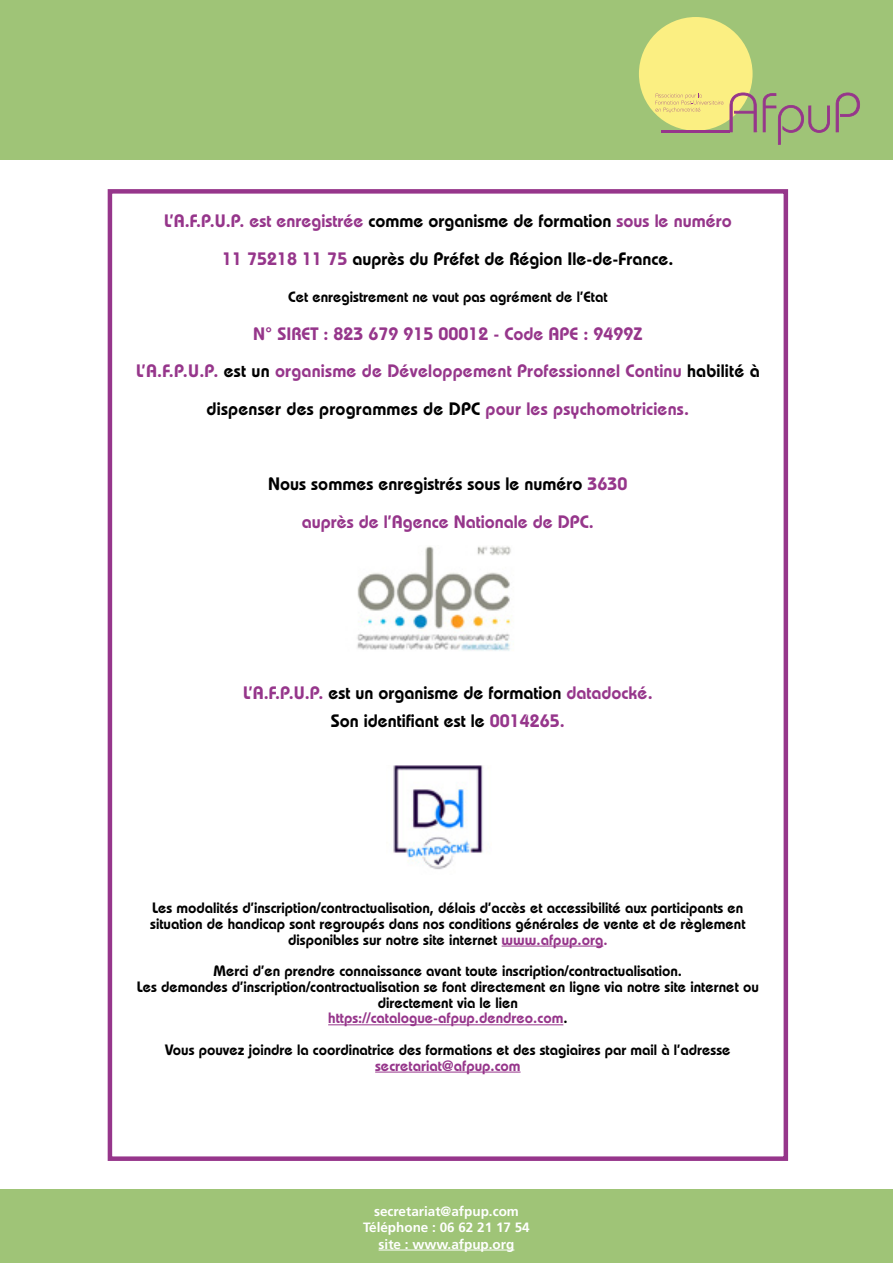
<style>
.page{position:relative;width:893px;height:1263px;background:#fff}
.page>*{position:absolute;margin:0;border:0;box-sizing:border-box;transform-origin:0 0}
.t1{font:600 18px/37.5px "Bauhaus Std";letter-spacing:.01em;color:#96368b;text-align:center}
.t2{font:600 18px/37.5px "Bauhaus Std";color:#000;text-align:center}
.t3{font:600 15px/15.8px "Bauhaus Std";color:#000;text-align:center}
.t4{font:600 15px "Bauhaus Std";color:#96368b}
.t5{font:700 13.5px/16.2px "Frutiger LT Std";color:#fff;text-align:center}
.s1{color:#96368b}
.s2{color:#000}
</style>
<div class="page">
<div style="left:0;top:0;width:893px;height:159px;background:#9fc477"></div>
<div style="left:639px;top:17px;width:114px;height:114px;background:#fbef82;border-radius:50%"></div>
<svg style="left:763px;top:93px;width:67px;height:52px"></svg>
<svg style="left:836px;top:93px;width:24px;height:39px"></svg>
<svg style="left:655px;top:93px;width:102px;height:39px"></svg>
<div style="left:0;top:1189px;width:893px;height:74px;background:#9fc477"></div>
<hr style="left:379px;top:1250px;width:135px;height:1px;background:#fff">
<hr style="left:502px;top:946px;width:101px;height:1px;background:#96368b">
<hr style="left:328px;top:1024px;width:235px;height:1px;background:#96368b">
<hr style="left:375px;top:1072px;width:146px;height:1px;background:#96368b">
<div style="left:108px;top:189px;width:680px;height:972px;border:4px solid #96368b"></div>
<img style="left:357px;top:546px;width:155px;height:105px">
<img style="left:393px;top:765px;width:90px;height:105px">
<p class="t2" style="left:164px;top:202px;width:569px"><span class="s1">L’A.F.P.U.P. est enregistrée</span> comme organisme de formation <span class="s1">sous le numéro<br>11 75218 11 75</span> auprès du Préfet de Région Ile-de-France.</p>
<p class="t3" style="left:288px;top:289px;width:321px">Cet enregistrement ne vaut pas agrément de l’Etat</p>
<p class="t1" style="left:136px;top:315px;width:625px">N° SIRET : 823 679 915 00012 - Code APE : 9499Z<br>L’A.F.P.U.P. <span class="s2">est un</span> organisme de Développement Professionnel Continu <span class="s2">habilité à dispenser des programmes de DPC</span> pour les psychomotriciens.</p>
<p class="t1" style="left:268px;top:465px;width:361px"><span class="s2">Nous sommes enregistrés sous le numéro</span> 3630 auprès de l’Agence Nationale de DPC.</p>
<p class="t2" style="left:243px;top:678px;width:411px;line-height:28.5px"><span class="s1">L’A.F.P.U.P.</span> est un organisme de formation <span class="s1">datadocké.<br></span>Son identifiant est le <span class="s1">0014265.</span></p>
<p class="t3" style="left:150px;top:900px;width:597px">Les modalités d’inscription/contractualisation, délais d’accès et accessibilité aux participants en situation de handicap sont regroupés dans nos conditions générales de vente et de règlement disponibles sur notre site internet <span class="s1">www.afpup.org.</span></p>
<p class="t3" style="left:137px;top:963px;width:623px">Merci d’en prendre connaissance avant toute inscription/contractualisation.<br>Les demandes d’inscription/contractualisation se font directement en ligne via notre site internet ou directement via le lien<br><span class="s1">https://catalogue-afpup.dendreo.com</span>.</p>
<p class="t3" style="left:165px;top:1041px;width:567px">Vous pouvez joindre la coordinatrice des formations et des stagiaires par mail à l’adresse</p>
<p class="t4" style="left:375px;top:1056px;width:147px">secretariat@afpup.com</p>
<p class="t5" style="left:363px;top:1203px;width:168px">secretariat@afpup.com<br>Téléphone : 06 62 21 17 54 site : www.afpup.org</p>
</div>
